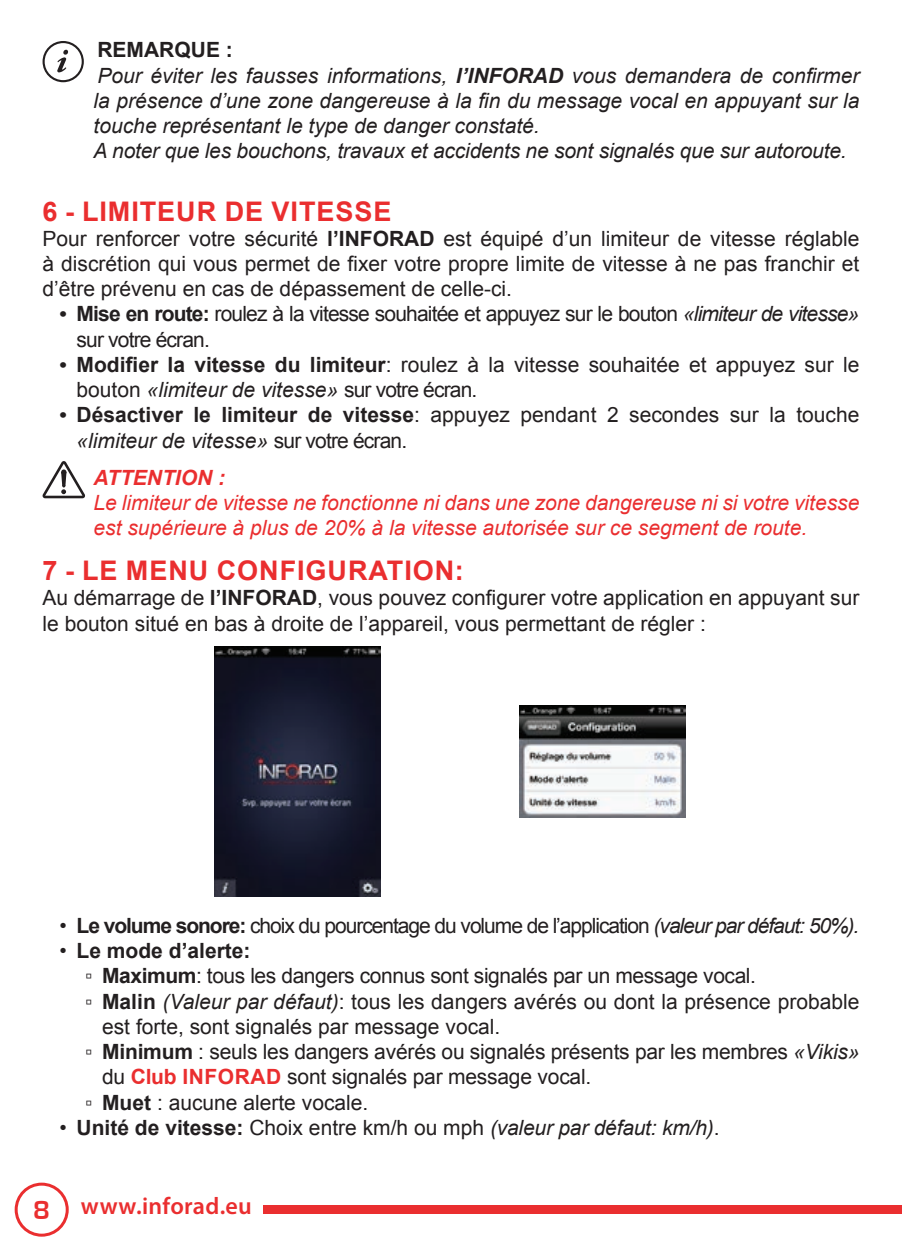
<style>
.page{position:relative;width:902px;height:1259px;background:#fff}
.page>*{position:absolute;margin:0;border:0;box-sizing:border-box;transform-origin:0 0}
.t1{font:700 27px "Arial";letter-spacing:.035em;color:#ea2e2f}
.t2{font:600 24px "Myriad Pro";letter-spacing:.01em;color:#ea2e2f}
.t3{font:21px/25.2px "Arial";color:#231f20}
.t4{font:italic 21px/25.2px "Arial";color:#231f20}
.t5{font:italic 21px/25.2px "Arial";color:#ea2e2f}
.t6{font:21px/25.2px "Arial";letter-spacing:-.04em;color:#231f20}
.t7{font:21px "Arial";letter-spacing:-.05em;color:#231f20}
.t8{font:21px "Arial";letter-spacing:-.02em;color:#231f20}
.t9{font:700 21px "Arial";color:#231f20}
.t10{font:italic 700 21px "Arial";color:#ea2e2f}
.s1{font-weight:700;font-style:normal}
.s2{font-weight:700}
.s3{font-family:"Times New Roman";font-weight:700}
.s4{font-style:italic}
.s5{font-weight:400}
.s6{font-weight:700;color:#ea2e2f}
.s7{font-style:normal}
.s8{font-family:"Eurostile";font-weight:700;font-size:27px}
</style>
<div class="page">
<div style="left:15px;top:1182px;width:54px;height:54px;border:3px solid #ea2e2f;border-radius:50%"></div>
<div style="left:264px;top:1205px;width:637px;height:9px;background:#ea2e2f"></div>
<svg style="left:43px;top:41px;width:41px;height:41px"></svg>
<svg style="left:43px;top:461px;width:42px;height:37px"></svg>
<img style="left:519px;top:706px;width:166px;height:112px">
<img style="left:214px;top:646px;width:167px;height:250px">
<p class="t4" style="left:94px;top:38px;width:767px;text-indent:81px"><span class="s1">QUE :<br></span>Pour éviter les fausses informations, <span class="s2">l’INFORAD</span> vous demandera de confirmer la présence d’une zone dangereuse à la fin du message vocal en appuyant sur la touche représentant le type de danger constaté.<br>A noter que les bouchons, travaux et accidents ne sont signalés que sur autoroute.</p>
<p class="t1" style="left:43px;top:192px;width:350px">6 - Limiteur de vitesse</p>
<p class="t3" style="left:43px;top:226px;width:347px">Pour renforcer votre sécurité <span class="s2">l’INFORA</span></p>
<p class="t9" style="left:97px;top:35px;width:17px">REMAR</p>
<p class="t3" style="left:43px;top:226px;width:818px;text-align:justify;text-indent:377px"><span class="s2">D</span> est équipé d’un limiteur de vitesse réglable à discrétion qui vous permet de fixer votre propre limite de vitesse à ne pas franchir et d’être prévenu en cas de dépassement de celle-ci.</p>
<p class="t6" style="left:77px;top:301px;width:784px;text-indent:-17px"><span class="s3">•</span> <span class="s2">Mise en route:</span> roulez à la vitesse souhaitée et appuyez sur le bouton <span class="s4">«limiteur de vitesse» </span>sur votre écran.</p>
<p class="t3" style="left:77px;top:352px;width:784px;text-indent:-17px"><span class="s3">•</span> <span class="s2">Modifier la vitesse du limiteur</span>: roulez à la vitesse souhaitée et appuyez sur le bouton <span class="s4">«limiteur de vitesse»</span> sur votre écran.</p>
<p class="t3" style="left:77px;top:402px;width:784px;text-indent:-17px"><span class="s3">•</span> <span class="s2">Désactiver le limiteur de vitesse</span>: appuyez pendant 2 secondes sur la touche <span class="s4">«limiteur de vitesse»</span> sur votre écran.</p>
<p class="t10" style="left:94px;top:463px;width:133px">ATTENTION :</p>
<p class="t5" style="left:94px;top:490px;width:767px">Le limiteur de vitesse ne fonctionne ni dans une zone dangereuse ni si votre vitesse est supérieure à plus de 20% à la vitesse autorisée sur ce segment de route.</p>
<p class="t1" style="left:43px;top:551px;width:423px">7 - Le menu Configuration:</p>
<p class="t3" style="left:43px;top:585px;width:229px">Au démarrage de <span class="s2">l’INFORA</span></p>
<p class="t3" style="left:43px;top:585px;width:818px;text-indent:259px"><span class="s2">D</span>, vous pouvez configurer votre application en appuyant sur le bouton situé en bas à droite de l’appareil, vous permettant de régler :</p>
<p class="t7" style="left:60px;top:911px;width:801px">• <span class="s2">Le volume sonore:</span> choix du pourcentage du volume de l’application <span class="s4">(valeur par défaut: 50%).</span></p>
<p class="t9" style="left:60px;top:936px;width:192px"><span class="s5">•</span> Le mode d’alerte:</p>
<p class="t8" style="left:85px;top:961px;width:672px">▫ <span class="s2">Maximum</span>: tous les dangers connus sont signalés par un message vocal.</p>
<p class="t3" style="left:85px;top:988px;width:775px">▫ <span class="s2">Malin</span> <span class="s4">(Valeur par défaut)</span>: tous les dangers avérés ou dont la présence probable</p>
<p class="t3" style="left:102px;top:1013px;width:400px">est forte, sont signalés par message vocal.</p>
<p class="t3" style="left:85px;top:1039px;width:775px">▫ <span class="s2">Minimum</span> : seuls les dangers avérés ou signalés présents par les membres <span class="s4">«Vikis»</span></p>
<p class="t3" style="left:102px;top:1064px;width:490px">du <span class="s6">Club Inforad</span> sont signalés par message vocal.</p>
<p class="t3" style="left:85px;top:1089px;width:285px">▫ <span class="s2">Muet</span> : aucune alerte vocale.</p>
<p class="t4" style="left:60px;top:1115px;width:661px"><span class="s7">•</span> <span class="s1">Unité de vitesse:</span> <span class="s7">Choix entre km/h ou mph</span> (valeur par défaut: km/h)<span class="s7">.</span></p>
<p class="t2" style="left:33px;top:1191px;width:220px"><span class="s8">8</span> www.inforad.eu</p>
</div>
